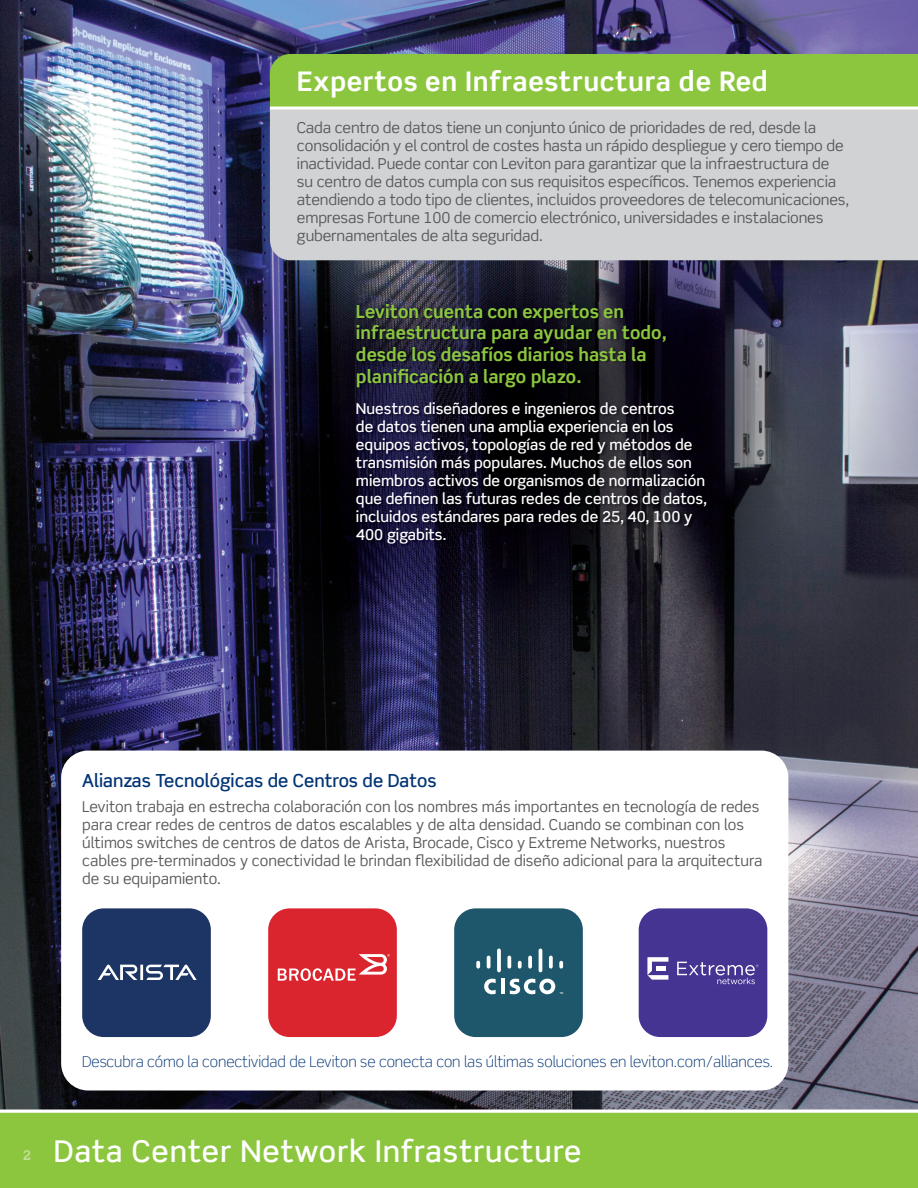
<style>
.page{position:relative;width:918px;height:1188px;background:#fff}
.page>*{position:absolute;margin:0;border:0;box-sizing:border-box;transform-origin:0 0}
.t1{font:500 30px "Scene Std";letter-spacing:.03em;color:#fff}
.t2{font:700 27px "Scene Std";letter-spacing:.025em;color:#fff}
.t3{font:700 18px/21.6px "Scene Std";color:#8bc63e}
.t4{font:500 18px "Scene Std";color:#013374}
.t5{font:15px/18px "Scene Std";letter-spacing:-.01em;color:#57585a}
.t6{font:500 15px/18px "Scene Std";color:#fff}
.t7{font:300 15px "Scene Std";color:#013374}
.t8{font:700 13.5px "Scene Std";color:#c4df9b}
</style>
<div class="page">
<img style="left:0;top:0;width:918px;height:1110px">
<img style="left:910px;top:558px;width:8px;height:417px">
<div style="left:61px;top:751px;width:727px;height:339px;background:#fff;border-radius:27px"></div>
<div style="left:82px;top:908px;width:129px;height:129px;background:#1c3565;border-radius:21px"></div>
<svg style="left:98px;top:965px;width:99px;height:15px"></svg>
<div style="left:268px;top:908px;width:129px;height:129px;background:#da252e;border-radius:21px"></div>
<svg style="left:278px;top:954px;width:112px;height:27px"></svg>
<div style="left:454px;top:908px;width:129px;height:129px;background:#1e566b;border-radius:21px"></div>
<hr style="left:501px;top:979px;width:4px;height:15px;background:#fff">
<svg style="left:484px;top:979px;width:12px;height:15px"></svg>
<svg style="left:510px;top:979px;width:53px;height:15px"></svg>
<svg style="left:476px;top:961px;width:4px;height:8px"></svg>
<svg style="left:487px;top:956px;width:3px;height:13px"></svg>
<svg style="left:497px;top:949px;width:4px;height:23px"></svg>
<svg style="left:507px;top:956px;width:4px;height:13px"></svg>
<svg style="left:518px;top:961px;width:4px;height:8px"></svg>
<svg style="left:528px;top:956px;width:4px;height:13px"></svg>
<hr style="left:539px;top:949px;width:3px;height:23px;background:#fff;border-radius:2px">
<svg style="left:549px;top:956px;width:4px;height:13px"></svg>
<svg style="left:559px;top:961px;width:4px;height:8px"></svg>
<div style="left:639px;top:908px;width:128px;height:129px;background:#463493;border-radius:21px"></div>
<svg style="left:647px;top:957px;width:21px;height:23px"></svg>
<svg style="left:677px;top:962px;width:82px;height:22px"></svg>
<div style="left:270px;top:109px;width:648px;height:151px;background:#d1d2d4"></div>
<div style="left:270px;top:54px;width:648px;height:52px;background:#8bc63e"></div>
<hr style="left:270px;top:106px;width:648px;height:3px;background:#fff">
<img style="left:356px;top:303px;width:354px;height:244px">
<div style="left:0;top:1113px;width:918px;height:75px;background:#8bc63e"></div>
<h2 class="t2" style="left:297px;top:64px;width:473px">Expertos en Infraestructura de Red</h2>
<p class="t5" style="left:297px;top:119px;width:554px">Cada centro de datos tiene un conjunto único de prioridades de red, desde la consolidación y el control de costes hasta un rápido despliegue y cero tiempo de inactividad. Puede contar con Leviton para garantizar que la infraestructura de su centro de datos cumpla con sus requisitos específicos. Tenemos experiencia atendiendo a todo tipo de clientes, incluidos proveedores de telecomunicaciones, empresas Fortune 100 de comercio electrónico, universidades e instalaciones gubernamentales de alta seguridad.</p>
<p class="t3" style="left:356px;top:300px;width:313px">Leviton cuenta con expertos en infraestructura para ayudar en todo, desde los desafíos diarios hasta la planificación a largo plazo.</p>
<p class="t6" style="left:356px;top:400px;width:352px">Nuestros diseñadores e ingenieros de centros<br>de datos tienen una amplia experiencia en los equipos activos, topologías de red y métodos de transmisión más populares. Muchos de ellos son miembros activos de organismos de normalización que definen las futuras redes de centros de datos, incluidos estándares para redes de 25, 40, 100 y 400 gigabits.</p>
<p class="t4" style="left:82px;top:769px;width:356px">Alianzas Tecnológicas de Centros de Datos</p>
<p class="t5" style="left:82px;top:797px;width:682px">Leviton trabaja en estrecha colaboración con los nombres más importantes en tecnología de redes para crear redes de centros de datos escalables y de alta densidad. Cuando se combinan con los últimos switches de centros de datos de Arista, Brocade, Cisco y Extreme Networks, nuestros cables pre-terminados y conectividad le brindan flexibilidad de diseño adicional para la arquitectura de su equipamiento.</p>
<p class="t7" style="left:82px;top:1053px;width:692px">Descubra cómo la conectividad de Leviton se conecta con las últimas soluciones en leviton.com/alliances.</p>
<p class="t8" style="left:23px;top:1147px;width:10px">2</p>
<h1 class="t1" style="left:54px;top:1132px;width:529px">Data Center Network Infrastructure</h1>
</div>
